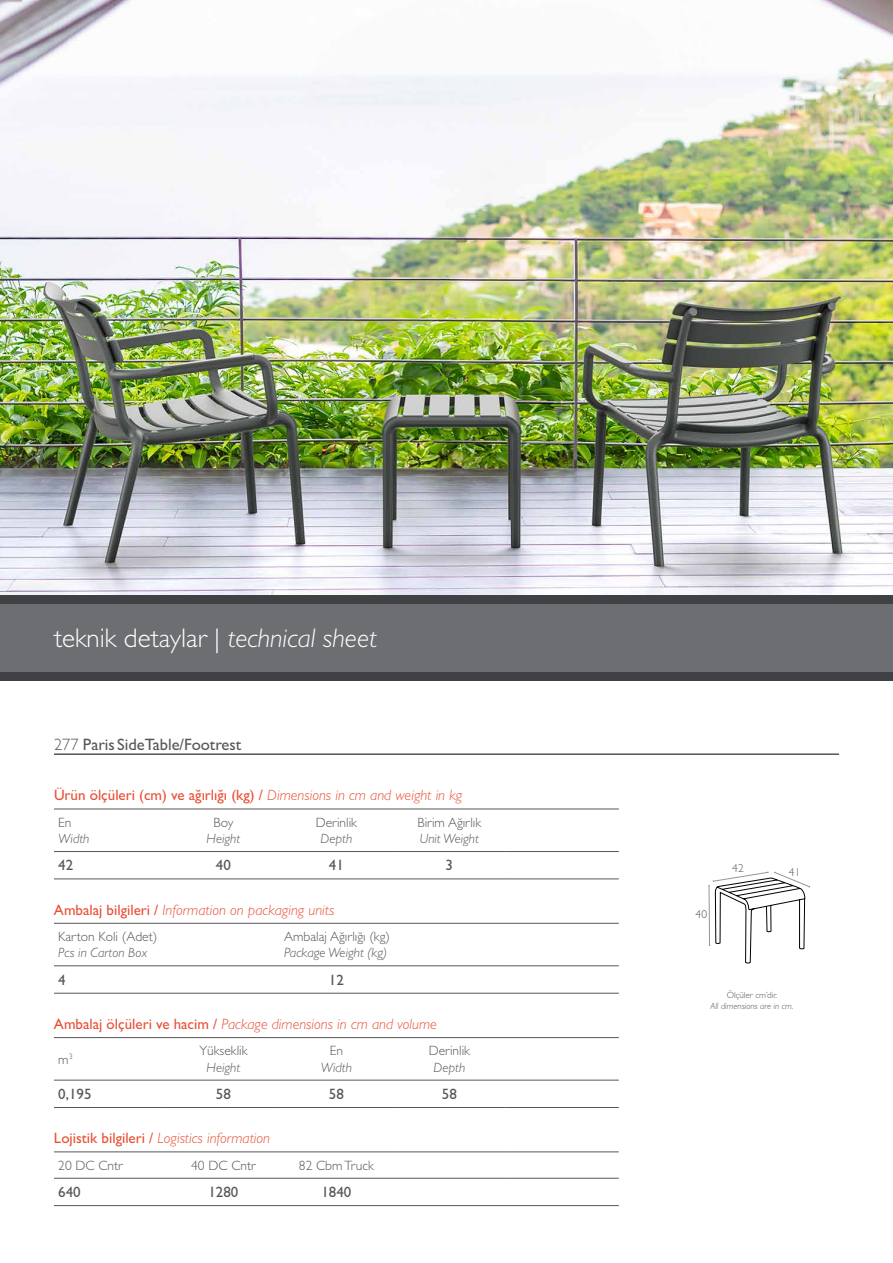
<style>
.page{position:relative;width:893px;height:1263px;background:#fff}
.page>*{position:absolute;margin:0;border:0;box-sizing:border-box;transform-origin:0 0}
.t1{font:300 27px "Gill Sans";color:#fff}
.t2{font:16.5px "Gill Sans";color:#575756}
.t3{font:italic 300 15px "Gill Sans";color:#e94f35}
.t4{font:15px "Gill Sans";color:#e94f35}
.t5{font:15px "Gill Sans";color:#575756}
.t6{font:300 13.5px "Gill Sans";color:#575756}
.t7{font:italic 300 13.5px "Gill Sans";color:#575756}
.t8{font:300 11.4px "Gill Sans";color:#575756}
.t9{font:italic 300 9px "Gill Sans";color:#575756}
.t10{font:300 9px "Gill Sans";color:#575756}
.s1{font-style:italic}
.s2{font-weight:300}
.s3{font-weight:300;font-style:italic}
.s4{font-weight:400;font-style:normal}
</style>
<div class="page">
<img style="left:0;top:0;width:893px;height:595px">
<div style="left:0;top:604px;width:893px;height:68px;background:#6c6e72"></div>
<div style="left:0;top:672px;width:893px;height:8px;background:#3f4144"></div>
<div style="left:0;top:595px;width:893px;height:9px;background:#3f4144"></div>
<hr style="left:54px;top:809px;width:113px;height:1px;background:#575756">
<hr style="left:167px;top:809px;width:113px;height:1px;background:#575756">
<hr style="left:280px;top:809px;width:113px;height:1px;background:#575756">
<hr style="left:393px;top:809px;width:113px;height:1px;background:#575756">
<hr style="left:506px;top:809px;width:113px;height:1px;background:#575756">
<hr style="left:54px;top:851px;width:113px;height:1px;background:#575756">
<hr style="left:167px;top:851px;width:113px;height:1px;background:#575756">
<hr style="left:280px;top:851px;width:113px;height:1px;background:#575756">
<hr style="left:393px;top:851px;width:113px;height:1px;background:#575756">
<hr style="left:506px;top:851px;width:113px;height:1px;background:#575756">
<hr style="left:54px;top:878px;width:113px;height:1px;background:#575756">
<hr style="left:167px;top:878px;width:113px;height:1px;background:#575756">
<hr style="left:280px;top:878px;width:113px;height:1px;background:#575756">
<hr style="left:393px;top:878px;width:113px;height:1px;background:#575756">
<hr style="left:506px;top:878px;width:113px;height:1px;background:#575756">
<hr style="left:280px;top:993px;width:113px;height:1px;background:#575756">
<hr style="left:54px;top:1037px;width:113px;height:1px;background:#575756">
<hr style="left:167px;top:1037px;width:113px;height:1px;background:#575756">
<hr style="left:280px;top:1037px;width:113px;height:1px;background:#575756">
<hr style="left:393px;top:1037px;width:113px;height:1px;background:#575756">
<hr style="left:506px;top:1037px;width:113px;height:1px;background:#575756">
<hr style="left:54px;top:1080px;width:113px;height:1px;background:#575756">
<hr style="left:167px;top:1080px;width:113px;height:1px;background:#575756">
<hr style="left:280px;top:1080px;width:113px;height:1px;background:#575756">
<hr style="left:393px;top:1080px;width:113px;height:1px;background:#575756">
<hr style="left:506px;top:1080px;width:113px;height:1px;background:#575756">
<hr style="left:54px;top:1107px;width:113px;height:1px;background:#575756">
<hr style="left:167px;top:1107px;width:113px;height:1px;background:#575756">
<hr style="left:280px;top:1107px;width:113px;height:1px;background:#575756">
<hr style="left:393px;top:1107px;width:113px;height:1px;background:#575756">
<hr style="left:506px;top:1107px;width:113px;height:1px;background:#575756">
<hr style="left:54px;top:1151px;width:113px;height:1px;background:#575756">
<hr style="left:167px;top:1151px;width:113px;height:1px;background:#575756">
<hr style="left:280px;top:1151px;width:113px;height:1px;background:#575756">
<hr style="left:393px;top:1151px;width:113px;height:1px;background:#575756">
<hr style="left:506px;top:1151px;width:113px;height:1px;background:#575756">
<hr style="left:54px;top:1178px;width:113px;height:1px;background:#575756">
<hr style="left:167px;top:1178px;width:113px;height:1px;background:#575756">
<hr style="left:280px;top:1178px;width:113px;height:1px;background:#575756">
<hr style="left:393px;top:1178px;width:113px;height:1px;background:#575756">
<hr style="left:506px;top:1178px;width:113px;height:1px;background:#575756">
<hr style="left:54px;top:923px;width:113px;height:1px;background:#575756">
<hr style="left:167px;top:923px;width:113px;height:1px;background:#575756">
<hr style="left:280px;top:923px;width:113px;height:1px;background:#575756">
<hr style="left:393px;top:923px;width:113px;height:1px;background:#575756">
<hr style="left:506px;top:923px;width:113px;height:1px;background:#575756">
<hr style="left:280px;top:965px;width:113px;height:1px;background:#575756">
<hr style="left:54px;top:965px;width:113px;height:1px;background:#575756">
<hr style="left:167px;top:965px;width:113px;height:1px;background:#575756">
<hr style="left:54px;top:993px;width:113px;height:1px;background:#575756">
<hr style="left:167px;top:993px;width:113px;height:1px;background:#575756">
<hr style="left:393px;top:965px;width:113px;height:1px;background:#575756">
<hr style="left:506px;top:965px;width:113px;height:1px;background:#575756">
<hr style="left:393px;top:993px;width:113px;height:1px;background:#575756">
<hr style="left:506px;top:993px;width:113px;height:1px;background:#575756">
<hr style="left:54px;top:1205px;width:113px;height:1px;background:#575756">
<hr style="left:167px;top:1205px;width:113px;height:1px;background:#575756">
<hr style="left:280px;top:1205px;width:113px;height:1px;background:#575756">
<hr style="left:393px;top:1205px;width:113px;height:1px;background:#575756">
<hr style="left:506px;top:1205px;width:113px;height:1px;background:#575756">
<hr style="left:54px;top:754px;width:785px;height:1px;background:#000">
<svg style="left:708px;top:871px;width:102px;height:92px"></svg>
<h1 class="t1" style="left:54px;top:622px;width:324px">teknik detaylar | <span class="s1">technical sheet</span></h1>
<p class="t2" style="left:54px;top:734px;width:189px"><span class="s2">277</span> Paris Side Table/Footrest</p>
<p class="t4" style="left:54px;top:787px;width:410px">Ürün ölçüleri (cm) ve ağırlığı (kg) / <span class="s3">Dimensions in cm and weight in kg</span></p>
<p class="t6" style="left:58px;top:814px;width:15px">En</p>
<p class="t7" style="left:58px;top:831px;width:33px">Width</p>
<p class="t6" style="left:418px;top:814px;width:65px">Birim Ağırlık</p>
<p class="t7" style="left:420px;top:831px;width:61px">Unit Weight</p>
<p class="t6" style="left:214px;top:814px;width:21px">Boy</p>
<p class="t7" style="left:207px;top:831px;width:35px">Height</p>
<p class="t6" style="left:316px;top:814px;width:43px">Derinlik</p>
<p class="t7" style="left:321px;top:831px;width:33px">Depth</p>
<p class="t5" style="left:58px;top:857px;width:16px">42</p>
<p class="t5" style="left:216px;top:857px;width:16px">40</p>
<p class="t5" style="left:329px;top:857px;width:16px">41</p>
<p class="t5" style="left:446px;top:857px;width:9px">3</p>
<p class="t3" style="left:54px;top:901px;width:282px"><span class="s4">Ambalaj bilgileri /</span> Information on packaging units</p>
<p class="t6" style="left:58px;top:929px;width:101px">Karton Koli (Adet)</p>
<p class="t7" style="left:58px;top:945px;width:91px">Pcs in Carton Box</p>
<p class="t6" style="left:284px;top:929px;width:107px">Ambalaj Ağırlığı (kg)</p>
<p class="t7" style="left:284px;top:945px;width:105px">Package Weight (kg)</p>
<p class="t5" style="left:58px;top:971px;width:9px">4</p>
<p class="t5" style="left:329px;top:971px;width:16px">12</p>
<p class="t3" style="left:54px;top:1015px;width:384px"><span class="s4">Ambalaj ölçüleri ve hacim /</span> Package dimensions in cm and volume</p>
<p class="t6" style="left:58px;top:1051px;width:16px">m<sup>3</sup></p>
<p class="t6" style="left:199px;top:1043px;width:50px">Yükseklik</p>
<p class="t7" style="left:207px;top:1059px;width:35px">Height</p>
<p class="t6" style="left:330px;top:1043px;width:15px">En</p>
<p class="t7" style="left:321px;top:1059px;width:33px">Width</p>
<p class="t6" style="left:429px;top:1043px;width:43px">Derinlik</p>
<p class="t7" style="left:434px;top:1059px;width:33px">Depth</p>
<p class="t5" style="left:58px;top:1085px;width:35px">0,195</p>
<p class="t5" style="left:216px;top:1085px;width:16px">58</p>
<p class="t5" style="left:329px;top:1085px;width:16px">58</p>
<p class="t5" style="left:442px;top:1085px;width:16px">58</p>
<p class="t3" style="left:54px;top:1129px;width:218px"><span class="s4">Lojistik bilgileri /</span> Logistics information</p>
<p class="t6" style="left:58px;top:1157px;width:66px">20 DC Cntr</p>
<p class="t6" style="left:191px;top:1157px;width:66px">40 DC Cntr</p>
<p class="t6" style="left:299px;top:1157px;width:76px">82 Cbm Truck</p>
<p class="t5" style="left:58px;top:1183px;width:24px">640</p>
<p class="t5" style="left:208px;top:1183px;width:31px">1280</p>
<p class="t5" style="left:321px;top:1183px;width:31px">1840</p>
<p class="t8" style="left:695px;top:908px;width:13px">40</p>
<p class="t8" style="left:732px;top:862px;width:13px">42</p>
<p class="t8" style="left:789px;top:866px;width:13px">41</p>
<p class="t10" style="left:727px;top:990px;width:52px">Ölçüler cm’dir.</p>
<p class="t9" style="left:710px;top:1000px;width:84px">All dimensions are in cm.</p>
</div>
